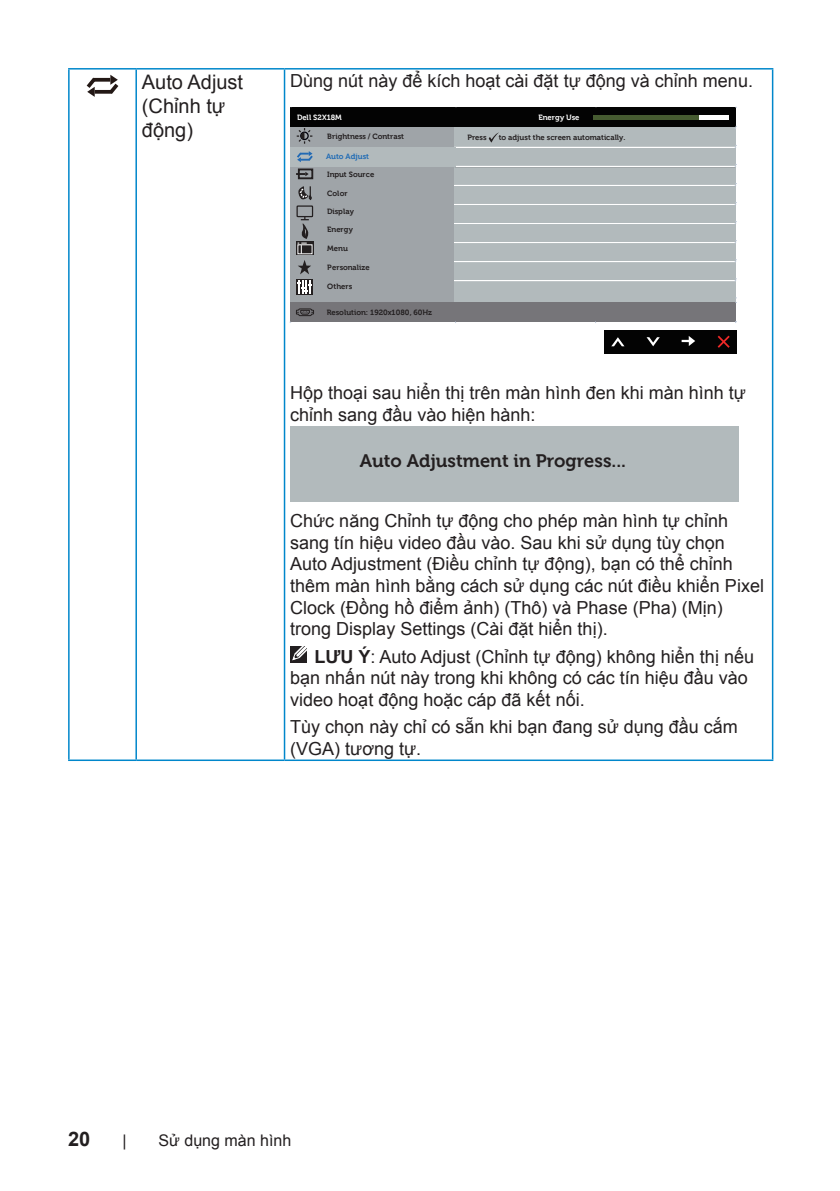
<style>
.page{position:relative;width:840px;height:1191px;background:#fff}
.page>*{position:absolute;margin:0;border:0;box-sizing:border-box;transform-origin:0 0}
.內文__Web{font:20px/24px "Arial";color:#231f20}
.t1{font:700 20px "Arial";color:#231f20}
.t2{font:700 18.2px "Museo For Dell";color:#231f20}
.Table_Paragraph{font:18px/21.6px "Arial";color:#231f20}
.t3{font:16px "Arial";color:#231f20}
.t4{font:700 7.6px "Museo For Dell";color:#231f20}
.t5{font:700 7.6px "Museo For Dell";color:#fff}
.t6{font:700 7.6px "Museo For Dell";color:#1f6bb5}
.s1{font-weight:700}
</style>
<div class="page">
<hr style="left:68px;top:68px;width:68px;height:2px;background:#0087cb">
<hr style="left:68px;top:70px;width:2px;height:689px;background:#0087cb">
<hr style="left:136px;top:68px;width:148px;height:2px;background:#0087cb">
<hr style="left:135px;top:70px;width:2px;height:689px;background:#0087cb">
<hr style="left:284px;top:68px;width:489px;height:2px;background:#0087cb">
<hr style="left:283px;top:70px;width:2px;height:689px;background:#0087cb">
<hr style="left:771px;top:70px;width:2px;height:689px;background:#0087cb">
<hr style="left:68px;top:759px;width:68px;height:2px;background:#0087cb">
<hr style="left:136px;top:759px;width:148px;height:2px;background:#0087cb">
<hr style="left:284px;top:759px;width:489px;height:2px;background:#0087cb">
<svg style="left:86px;top:74px;width:33px;height:23px"></svg>
<div style="left:290px;top:108px;width:445px;height:19px;background:#030303"></div>
<div style="left:290px;top:127px;width:165px;height:176px;background:#9fa4a8"></div>
<div style="left:454px;top:127px;width:281px;height:176px;background:#b2babc"></div>
<div style="left:290px;top:302px;width:445px;height:20px;background:#767579"></div>
<div style="left:593px;top:115px;width:135px;height:5px;background:#fff"></div>
<div style="left:593px;top:115px;width:106px;height:5px;background:#465b31"></div>
<svg style="left:296px;top:128px;width:16px;height:16px"></svg>
<div style="left:298px;top:168px;width:15px;height:11px;border:2px solid #231f20"></div>
<svg style="left:296px;top:172px;width:12px;height:4px"></svg>
<svg style="left:298px;top:260px;width:13px;height:14px"></svg>
<div style="left:296px;top:279px;width:17px;height:15px;background:#231f20"></div>
<svg style="left:297px;top:280px;width:15px;height:13px"></svg>
<svg style="left:296px;top:242px;width:17px;height:13px"></svg>
<div style="left:296px;top:205px;width:17px;height:12px;border:1px solid #231f20"></div>
<svg style="left:298px;top:186px;width:13px;height:14px"></svg>
<div style="left:603px;top:330px;width:133px;height:23px;background:#030303"></div>
<svg style="left:611px;top:337px;width:13px;height:9px"></svg>
<svg style="left:646px;top:337px;width:13px;height:9px"></svg>
<svg style="left:681px;top:336px;width:13px;height:10px"></svg>
<svg style="left:717px;top:336px;width:12px;height:12px"></svg>
<hr style="left:454px;top:147px;width:280px;height:1px;background:#fff">
<hr style="left:454px;top:166px;width:280px;height:1px;background:#fff">
<hr style="left:454px;top:185px;width:280px;height:1px;background:#fff">
<hr style="left:454px;top:204px;width:280px;height:1px;background:#fff">
<hr style="left:454px;top:223px;width:280px;height:1px;background:#fff">
<hr style="left:454px;top:242px;width:280px;height:1px;background:#fff">
<hr style="left:454px;top:261px;width:280px;height:1px;background:#fff">
<hr style="left:454px;top:262px;width:280px;height:1px;background:#fff">
<hr style="left:454px;top:280px;width:280px;height:1px;background:#fff">
<hr style="left:454px;top:281px;width:280px;height:1px;background:#fff">
<svg style="left:488px;top:133px;width:10px;height:9px"></svg>
<div style="left:291px;top:147px;width:165px;height:19px;background:#b2babc"></div>
<svg style="left:297px;top:151px;width:16px;height:11px"></svg>
<svg style="left:297px;top:217px;width:12px;height:37px"></svg>
<svg style="left:290px;top:308px;width:24px;height:15px"></svg>
<div style="left:290px;top:426px;width:448px;height:75px;background:#b2babc"></div>
<div style="left:290px;top:645px;width:17px;height:17px;background:#231f20"></div>
<svg style="left:292px;top:645px;width:15px;height:15px"></svg>
<p class="內文__Web" style="left:142px;top:70px;width:103px">Auto Adjust (Chỉnh tự động)</p>
<p class="Table_Paragraph" style="left:290px;top:70px;width:464px">Dùng nút này để kích hoạt cài đặt tự động và chỉnh menu.</p>
<p class="t5" style="left:297px;top:113px;width:46px">Dell S2X18M</p>
<p class="t5" style="left:538px;top:113px;width:42px">Energy Use</p>
<p class="t4" style="left:467px;top:133px;width:21px">Press</p>
<p class="t4" style="left:498px;top:133px;width:128px">to adjust the screen automatically.</p>
<p class="t6" style="left:326px;top:152px;width:44px">Auto Adjust</p>
<p class="t4" style="left:327px;top:132px;width:78px">Brightness / Contrast</p>
<p class="t4" style="left:327px;top:170px;width:49px">Input Source</p>
<p class="t4" style="left:327px;top:189px;width:22px">Color</p>
<p class="t4" style="left:327px;top:207px;width:28px">Display</p>
<p class="t4" style="left:327px;top:225px;width:27px">Energy</p>
<p class="t4" style="left:327px;top:244px;width:22px">Menu</p>
<p class="t4" style="left:327px;top:263px;width:44px">Personalize</p>
<p class="t4" style="left:327px;top:282px;width:26px">Others</p>
<p class="t4" style="left:326px;top:308px;width:107px">Resolution: 1920x1080, 60Hz</p>
<p class="Table_Paragraph" style="left:290px;top:382px;width:455px">Hộp thoại sau hiển thị trên màn hình đen khi màn hình tự chỉnh sang đầu vào hiện hành:</p>
<p class="t2" style="left:359px;top:450px;width:267px">Auto Adjustment in Progress...</p>
<p class="Table_Paragraph" style="left:290px;top:510px;width:475px">Chức năng Chỉnh tự động cho phép màn hình tự chỉnh sang tín hiệu video đầu vào. Sau khi sử dụng tùy chọn Auto Adjustment (Điều chỉnh tự động), bạn có thể chỉnh thêm màn hình bằng cách sử dụng các nút điều khiển Pixel Clock (Đồng hồ điểm ảnh) (Thô) và Phase (Pha) (Mịn) trong Display Settings (Cài đặt hiển thị).</p>
<p class="Table_Paragraph" style="left:290px;top:645px;width:465px;text-indent:24px"><span class="s1">LƯU Ý</span>: Auto Adjust (Chỉnh tự động) không hiển thị nếu bạn nhấn nút này trong khi không có các tín hiệu đầu vào video hoạt động hoặc cáp đã kết nối.</p>
<p class="Table_Paragraph" style="left:290px;top:716px;width:449px">Tùy chọn này chỉ có sẵn khi bạn đang sử dụng đầu cắm (VGA) tương tự.</p>
<p class="t1" style="left:68px;top:1125px;width:24px">20</p>
<p class="t3" style="left:122px;top:1129px;width:6px">|</p>
<p class="t3" style="left:158px;top:1129px;width:134px">Sử dụng màn hình</p>
</div>
